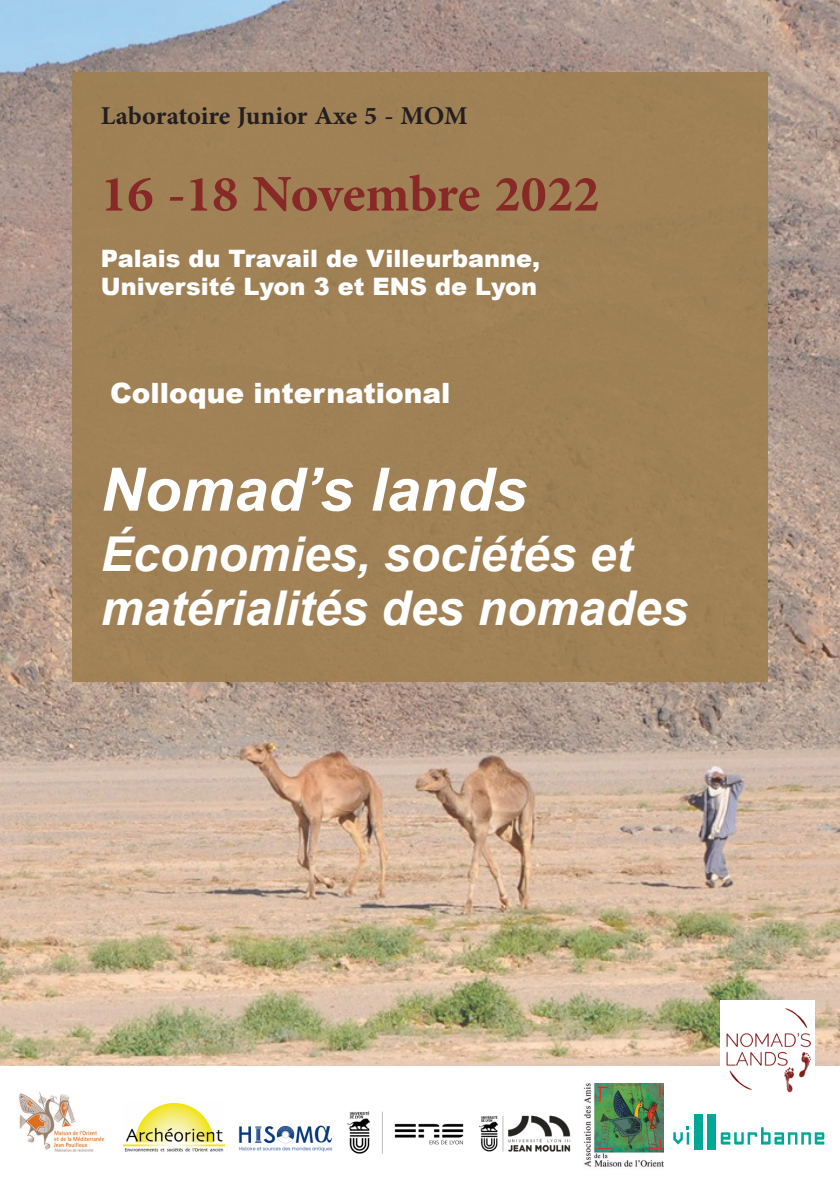
<style>
.page{position:relative;width:840px;height:1191px;background:#fff}
.page>*{position:absolute;margin:0;border:0;box-sizing:border-box;transform-origin:0 0}
.t1{font:700 72px "Adobe Arabic";color:#862927}
.t2{font:italic 700 60px "Arial";color:#fff}
.t3{font:italic 700 48px "Arial";color:#fff}
.t4{font:700 36px "Adobe Arabic";color:#231f20}
.t5{font:900 28px "Arial";color:#fff}
.t6{font:900 24px/28px "Arial";color:#fff}
</style>
<div class="page">
<img style="left:0;top:0;width:839px;height:1066px">
<div style="left:72px;top:72px;width:695px;height:610px;background:#9f7f50"></div>
<img style="left:720px;top:1000px;width:94px;height:93px">
<img style="left:123px;top:1103px;width:101px;height:49px">
<img style="left:347px;top:1111px;width:117px;height:43px">
<img style="left:238px;top:1125px;width:95px;height:27px">
<img style="left:19px;top:1091px;width:86px;height:61px">
<img style="left:584px;top:1083px;width:79px;height:84px">
<img style="left:479px;top:1115px;width:92px;height:37px">
<svg style="left:673px;top:1126px;width:15px;height:18px"></svg>
<svg style="left:720px;top:1127px;width:103px;height:17px"></svg>
<div style="left:707px;top:1114px;width:8px;height:36px;background:#00a895"></div>
<div style="left:693px;top:1114px;width:9px;height:36px;background:#00a895"></div>
<p class="t4" style="left:101px;top:91px;width:368px">Laboratoire Junior Axe 5 - MOM</p>
<p class="t1" style="left:101px;top:144px;width:500px">16 -18 Novembre 2022</p>
<p class="t6" style="left:101px;top:243px;width:440px">Palais du Travail de Villeurbanne,<br>Université Lyon 3 et ENS de Lyon</p>
<p class="t5" style="left:110px;top:372px;width:342px">Colloque international</p>
<p class="t2" style="left:101px;top:449px;width:427px">Nomad’s lands</p>
<p class="t3" style="left:101px;top:522px;width:532px">Économies, sociétés et</p>
<p class="t3" style="left:101px;top:576px;width:588px">matérialités des nomades</p>
</div>
